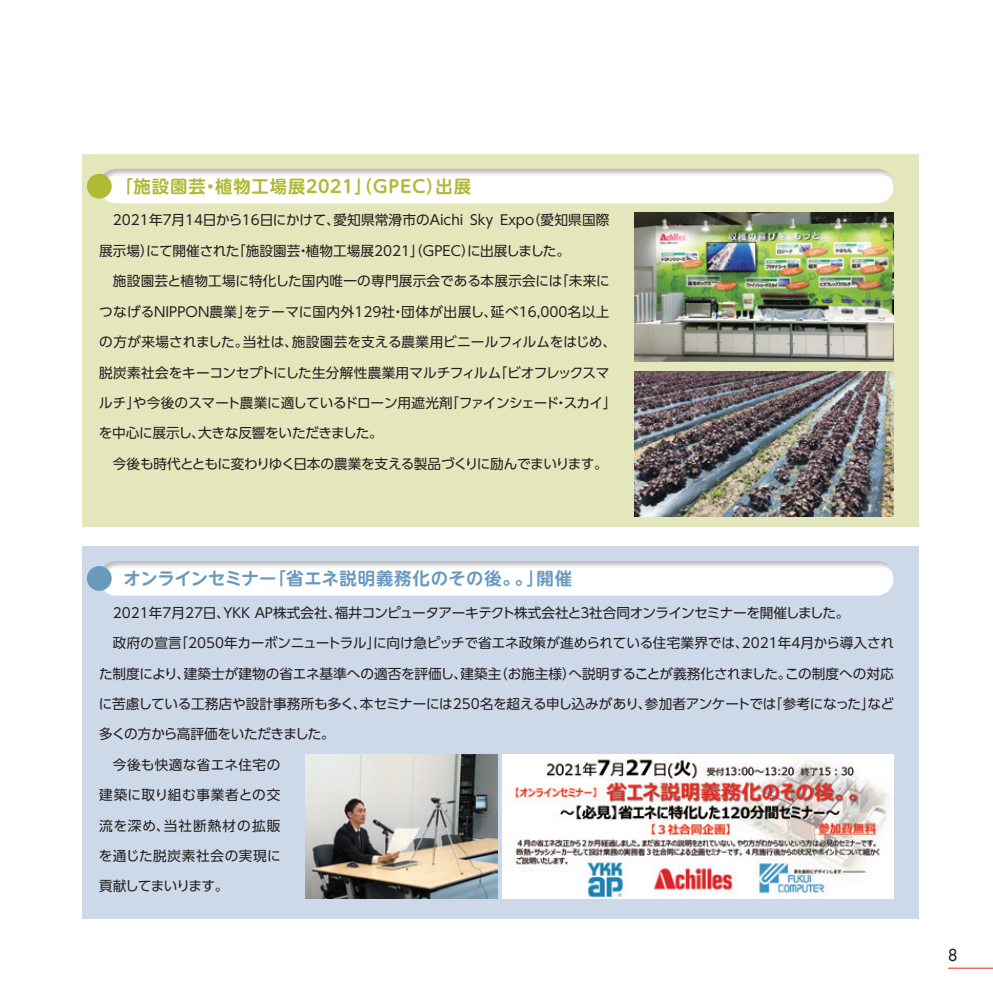
<style>
.page{position:relative;width:993px;height:993px;background:#fff}
.page>*{position:absolute;margin:0;border:0;box-sizing:border-box;transform-origin:0 0}
.t1{font:700 17.32px "UD Shin M Go Pro De";letter-spacing:.02em;color:#6a99be}
.t2{font:700 17.32px "UD Shin M Go Pro De";letter-spacing:.05em;color:#b2b935}
.t3{font:500 16.1px "Futura Std";color:#231f20}
.t4{font:13.65px "UD Shin Go Pro";letter-spacing:-.005em;color:#231f20}
.t5{font:13.65px "UD Shin Go Pro";letter-spacing:-.04em;color:#231f20}
.t6{font:13.65px "UD Shin Go Pro";letter-spacing:-.035em;color:#231f20}
.t7{font:13.65px "UD Shin Go Pro";letter-spacing:.015em;color:#231f20}
.t8{font:13.65px "UD Shin Go Pro";letter-spacing:-.025em;color:#231f20}
.t9{font:13.65px "UD Shin Go Pro";letter-spacing:.035em;color:#231f20}
.t10{font:13.65px "UD Shin Go Pro";letter-spacing:.075em;color:#231f20}
.t11{font:13.65px "UD Shin Go Pro";letter-spacing:.045em;color:#231f20}
.t12{font:13.65px "UD Shin Go Pro";letter-spacing:.025em;color:#231f20}
.t13{font:13.65px "UD Shin Go Pro";letter-spacing:-.065em;color:#231f20}
</style>
<div class="page">
<div style="left:82px;top:546px;width:836px;height:372px;background:#cdd9e8"></div>
<div style="left:82px;top:154px;width:836px;height:372px;background:#e4e6bc"></div>
<div style="left:98px;top:558px;width:797px;height:39px;background:#231f20;opacity:.3"></div>
<div style="left:98px;top:166px;width:797px;height:39px;background:#231f20;opacity:.3"></div>
<div style="left:87px;top:174px;width:25px;height:24px;background:#b2b935;border-radius:50%"></div>
<div style="left:87px;top:566px;width:25px;height:24px;background:#6a99be;border-radius:50%"></div>
<img style="left:634px;top:371px;width:259px;height:145px">
<img style="left:634px;top:212px;width:259px;height:149px">
<img style="left:305px;top:754px;width:192px;height:144px">
<img style="left:502px;top:754px;width:391px;height:144px">
<hr style="left:947px;top:967px;width:45px;height:1px;background:#ee1d23">
<p class="t2" style="left:115px;top:172px;width:357px">「施設園芸・植物工場展２０２１」（GPEC）出展</p>
<p class="t4" style="left:113px;top:209px;width:498px">2021年7月14日から16日にかけて、愛知県常滑市のAichi Sky Expo（愛知県国際</p>
<p class="t4" style="left:99px;top:239px;width:472px">展示場）にて開催された「施設園芸・植物工場展2021」（GPEC）に出展しました。</p>
<p class="t7" style="left:113px;top:270px;width:498px">施設園芸と植物工場に特化した国内唯一の専門展示会である本展示会には「未来に</p>
<p class="t4" style="left:99px;top:300px;width:511px">つなげるNIPPON農業」をテーマに国内外129社・団体が出展し、延べ16,000名以上</p>
<p class="t4" style="left:99px;top:331px;width:518px">の方が来場されました。当社は、施設園芸を支える農業用ビニールフィルムをはじめ、</p>
<p class="t4" style="left:99px;top:361px;width:511px">脱炭素社会をキーコンセプトにした生分解性農業用マルチフィルム「ビオフレックスマ</p>
<p class="t4" style="left:99px;top:391px;width:519px">ルチ」や今後のスマート農業に適しているドローン用遮光剤「ファインシェード・スカイ」</p>
<p class="t8" style="left:99px;top:422px;width:285px">を中心に展示し、大きな反響をいただきました。</p>
<p class="t6" style="left:113px;top:452px;width:496px">今後も時代とともに変わりゆく日本の農業を支える製品づくりに励んでまいります。</p>
<p class="t1" style="left:123px;top:564px;width:450px">オンラインセミナー「省エネ説明義務化のその後。。」開催</p>
<p class="t5" style="left:113px;top:601px;width:738px">2021年7月27日、ＹＫＫ ＡＰ株式会社、福井コンピュータアーキテクト株式会社と３社合同オンラインセミナーを開催しました。</p>
<p class="t4" style="left:113px;top:631px;width:782px">政府の宣言「2050年カーボンニュートラル」に向け急ピッチで省エネ政策が進められている住宅業界では、2021年4月から導入され</p>
<p class="t4" style="left:99px;top:662px;width:795px">た制度により、建築士が建物の省エネ基準への適否を評価し、建築主（お施主様）へ説明することが義務化されました。この制度への対応</p>
<p class="t4" style="left:99px;top:692px;width:796px">に苦慮している工務店や設計事務所も多く、本セミナーには250名を超える申し込みがあり、参加者アンケートでは「参考になった」など</p>
<p class="t6" style="left:99px;top:722px;width:237px">多くの方から高評価をいただきました。</p>
<p class="t12" style="left:113px;top:753px;width:169px">今後も快適な省エネ住宅の</p>
<p class="t9" style="left:99px;top:783px;width:182px">建築に取り組む事業者との交</p>
<p class="t10" style="left:99px;top:814px;width:182px">流を深め、当社断熱材の拡販</p>
<p class="t11" style="left:99px;top:844px;width:183px">を通じた脱炭素社会の実現に</p>
<p class="t13" style="left:99px;top:874px;width:131px">貢献してまいります。</p>
<p class="t3" style="left:947px;top:944px;width:11px">8</p>
</div>
